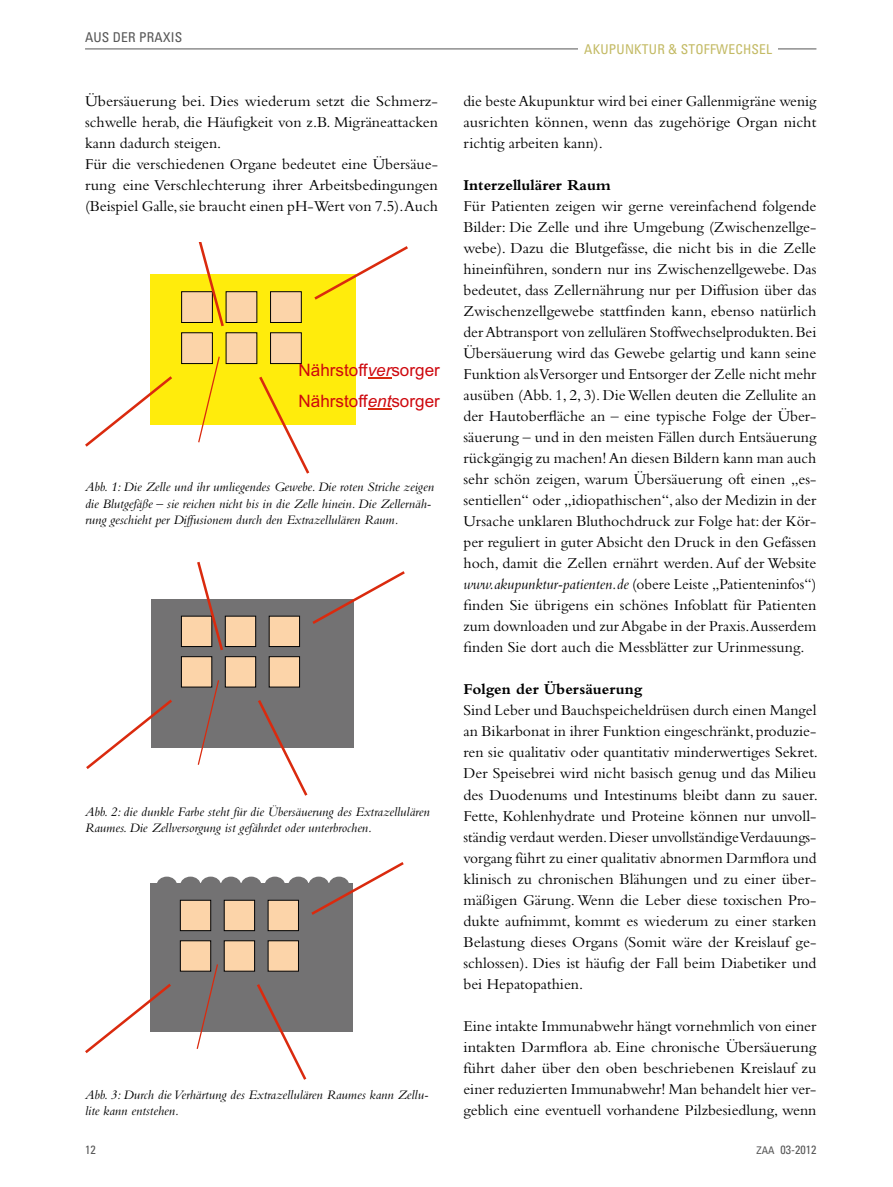
<style>
.page{position:relative;width:893px;height:1187px;background:#fff}
.page>*{position:absolute;margin:0;border:0;box-sizing:border-box;transform-origin:0 0}
.t1{font:17.1px/30.8px "Arial";color:#ce080e}
.t2{font:15.75px/21px "Bembo";color:#000;text-align:justify}
.t3{font:700 15.75px "Bembo";color:#000}
.t4{font:italic 13.5px/16.2px "Bembo";color:#000}
.t5{font:condensed 13.5px "Univers LT";letter-spacing:.015em;color:#c3ba64}
.t6{font:condensed 13.5px "Univers LT";letter-spacing:.015em;color:#565656}
.t7{font:condensed 12px "Univers LT";color:#565656}
.s1{font-style:italic}
.s2{font-size:10.5px}
</style>
<div class="page">
<hr style="left:85px;top:49px;width:731px;height:1px;background:#565656">
<div style="left:578px;top:43px;width:200px;height:11px;background:#fff"></div>
<svg style="left:85px;top:246px;width:323px;height:227px"></svg>
<svg style="left:197px;top:355px;width:24px;height:89px"></svg>
<svg style="left:196px;top:242px;width:30px;height:87px"></svg>
<hr style="left:368px;top:377px;width:23px;height:2px;background:#da2a0e">
<svg style="left:368px;top:408px;width:23px;height:1px"></svg>
<svg style="left:86px;top:571px;width:319px;height:225px"></svg>
<svg style="left:197px;top:678px;width:23px;height:88px"></svg>
<svg style="left:195px;top:561px;width:30px;height:92px"></svg>
<svg style="left:85px;top:862px;width:319px;height:217px"></svg>
<svg style="left:196px;top:962px;width:23px;height:88px"></svg>
<div style="left:180px;top:876px;width:21px;height:17px;background:#737273;border-radius:50%"></div>
<div style="left:157px;top:876px;width:20px;height:17px;background:#737273;border-radius:50%"></div>
<div style="left:221px;top:876px;width:20px;height:17px;background:#737273;border-radius:50%"></div>
<div style="left:241px;top:876px;width:20px;height:17px;background:#737273;border-radius:50%"></div>
<div style="left:265px;top:876px;width:20px;height:17px;background:#737273;border-radius:50%"></div>
<div style="left:288px;top:876px;width:21px;height:17px;background:#737273;border-radius:50%"></div>
<div style="left:309px;top:876px;width:20px;height:17px;background:#737273;border-radius:50%"></div>
<div style="left:329px;top:876px;width:20px;height:17px;background:#737273;border-radius:50%"></div>
<div style="left:201px;top:876px;width:20px;height:17px;background:#737273;border-radius:50%"></div>
<p class="t6" style="left:85px;top:28px;width:99px">AUS DER PRAXIS</p>
<p class="t5" style="left:584px;top:40px;width:189px">AKUPUNKTUR &amp; STOFFWECHSEL</p>
<p class="t2" style="left:85px;top:90px;width:354px;text-align:left">Übersäuerung bei. Dies wiederum setzt die Schmerz&shy;schwelle herab, die Häufigkeit von z.B. Migräneattacken kann dadurch steigen.<br>Für die verschiedenen Organe bedeutet eine Übersäue&shy;rung eine Verschlechterung ihrer Arbeitsbedingungen (Beispiel Galle, sie braucht einen pH-Wert von 7.5).Auch</p>
<p class="t2" style="left:463px;top:90px;width:354px">die beste Akupunktur wird bei einer Gallenmigräne wenig ausrichten können, wenn das zugehörige Organ nicht richtig arbeiten kann).</p>
<p class="t3" style="left:463px;top:176px;width:149px">Interzellulärer Raum</p>
<p class="t2" style="left:463px;top:195px;width:354px">Für Patienten zeigen wir gerne vereinfachend folgende Bilder: Die Zelle und ihre Umgebung (Zwischenzellge&shy;webe). Dazu die Blutgefässe, die nicht bis in die Zelle hineinführen, sondern nur ins Zwischenzellgewebe. Das bedeutet, dass Zellernährung nur per Diffusion über das Zwischenzellgewebe stattfinden kann, ebenso natürlich der Abtransport von zellulären Stoffwechselprodukten. Bei Übersäuerung wird das Gewebe gelartig und kann seine Funktion als Versorger und Entsorger der Zelle nicht mehr ausüben (Abb. 1, 2, 3). Die Wellen deuten die Zellulite an der Hautoberfläche an – eine typische Folge der Über&shy;säuerung – und in den meisten Fällen durch Entsäuerung rückgängig zu machen! An diesen Bildern kann man auch sehr schön zeigen, warum Übersäuerung oft einen „es&shy;sentiellen“ oder „idiopathischen“, also der Medizin in der Ursache unklaren Bluthochdruck zur Folge hat: der Kör&shy;per reguliert in guter Absicht den Druck in den Gefässen hoch, damit die Zellen ernährt werden. Auf der Website <span class="s1">www.akupunktur-patienten.de</span> (obere Leiste „Patienteninfos“) finden Sie übrigens ein schönes Infoblatt für Patienten zum downloaden und zur Abgabe in der Praxis.Ausserdem finden Sie dort auch die Messblätter zur Urinmessung.</p>
<p class="t3" style="left:463px;top:680px;width:181px">Folgen der Übersäuerung</p>
<p class="t2" style="left:463px;top:699px;width:356px">Sind Leber und Bauchspeicheldrüsen durch einen Mangel an Bikarbonat in ihrer Funktion eingeschränkt, produzie&shy;ren sie qualitativ oder quantitativ minderwertiges Sekret.<br>Der Speisebrei wird nicht basisch genug und das Milieu des Duodenums und Intestinums bleibt dann zu sauer.<br>Fette, Kohlenhydrate und Proteine können nur unvoll&shy;ständig verdaut werden. Dieser unvollständige Verdauungs&shy;vorgang führt zu einer qualitativ abnormen Darmflora und klinisch zu chronischen Blähungen und zu einer über&shy;mäßigen Gärung. Wenn die Leber diese toxischen Pro&shy;dukte aufnimmt, kommt es wiederum zu einer starken Belastung dieses Organs (Somit wäre der Kreislauf ge&shy;schlossen). Dies ist häufig der Fall beim Diabetiker und bei Hepatopathien.</p>
<p class="t2" style="left:463px;top:1014px;width:354px">Eine intakte Immunabwehr hängt vornehmlich von einer intakten Darmflora ab. Eine chronische Übersäuerung führt daher über den oben beschriebenen Kreislauf zu einer reduzierten Immunabwehr! Man behandelt hier ver&shy;geblich eine eventuell vorhandene Pilzbesiedlung, wenn</p>
<p class="t1" style="left:299px;top:354px;width:143px">Nährstoff<span class="s1">ver</span>sorger<br>Nährstoff<span class="s1">ent</span>sorger</p>
<p class="t4" style="left:85px;top:479px;width:350px">Abb. 1: Die Zelle und ihr umliegendes Gewebe. Die roten Striche zeigen die Blutgefäße – sie reichen nicht bis in die Zelle hinein. Die Zellernäh&shy;rung geschieht per Diffusionem durch den Extrazellulären Raum.</p>
<p class="t4" style="left:85px;top:803px;width:346px">Abb. 2: die dunkle Farbe steht für die Übersäuerung des Extrazellulären<br>Raumes. Die Zellversorgung ist gefährdet oder unterbrochen.</p>
<p class="t4" style="left:85px;top:1086px;width:345px">Abb. 3: Durch die Verhärtung des Extrazellulären Raumes kann Zellu&shy;lite kann entstehen.</p>
<p class="t7" style="left:85px;top:1141px;width:12px">12</p>
<p class="t7" style="left:756px;top:1141px;width:62px"><span class="s2">ZAA</span> 03-2012</p>
</div>
